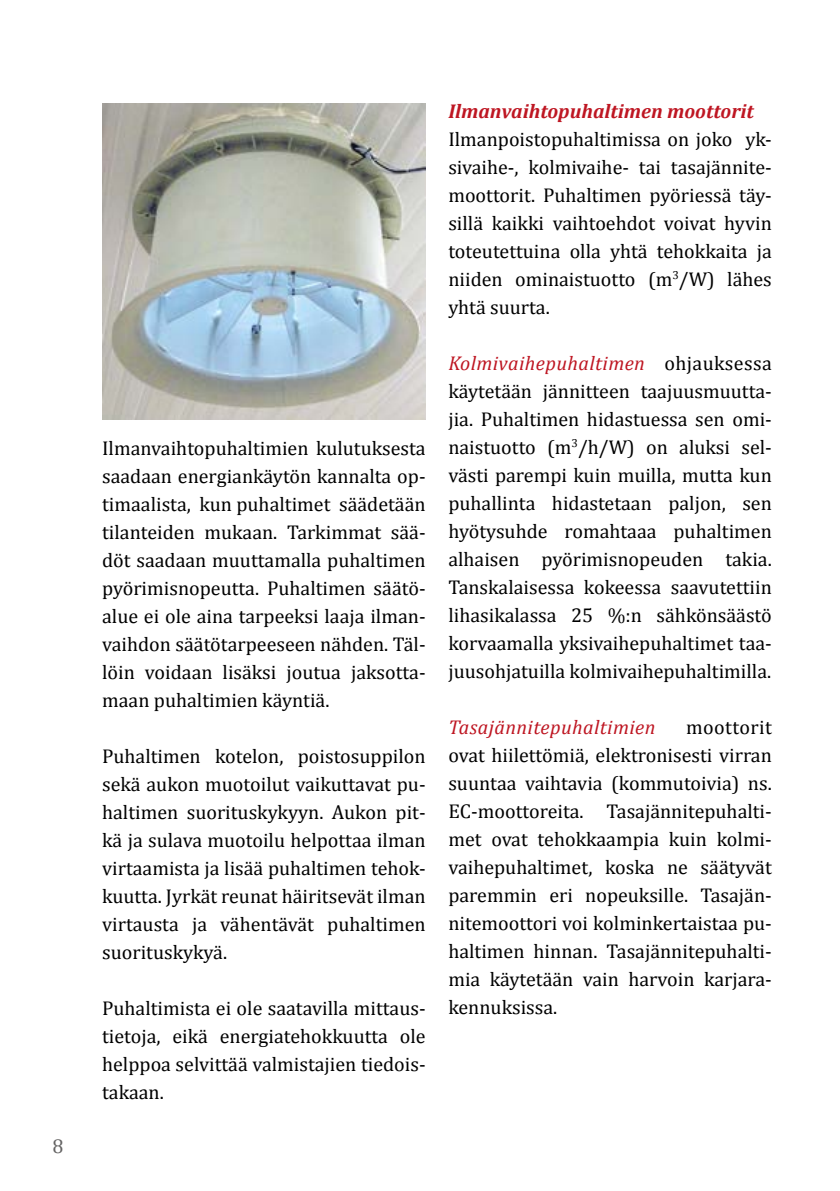
<style>
.page{position:relative;width:840px;height:1191px;background:#fff}
.page>*{position:absolute;margin:0;border:0;box-sizing:border-box;transform-origin:0 0}
.t1{font:20px/28px "Cambria";color:#000;text-align:justify}
.t2{font:italic 700 20px "Cambria";color:#be1622}
.t3{font:italic 20px "Cambria";letter-spacing:.02em;color:#be1622}
.t4{font:20px "Cambria";color:#646363}
.s1{font-style:italic;color:#be1622}
</style>
<div class="page">
<img style="left:102px;top:103px;width:323px;height:317px">
<p class="t4" style="left:52px;top:1134px;width:13px">8</p>
<p class="t1" style="left:102px;top:434px;width:325px">Ilmanvaihtopuhaltimien kulutuksesta saadaan energiankäytön kannalta op&shy;timaalista, kun puhaltimet säädetään tilanteiden mukaan. Tarkimmat sää&shy;döt saadaan muuttamalla puhaltimen pyörimisnopeutta. Puhaltimen säätö&shy;alue ei ole aina tarpeeksi laaja ilman&shy;vaihdon säätötarpeeseen nähden. Täl&shy;löin voidaan lisäksi joutua jaksotta&shy;maan puhaltimien käyntiä.</p>
<p class="t1" style="left:102px;top:742px;width:325px">Puhaltimen kotelon, poistosuppilon sekä aukon muotoilut vaikuttavat pu&shy;haltimen suorituskykyyn. Aukon pit&shy;kä ja sulava muotoilu helpottaa ilman virtaamista ja lisää puhaltimen tehok&shy;kuutta. Jyrkät reunat häiritsevät ilman virtausta ja vähentävät puhaltimen suorituskykyä.</p>
<p class="t1" style="left:102px;top:994px;width:325px">Puhaltimista ei ole saatavilla mittaus&shy;tietoja, eikä energiatehokkuutta ole helppoa selvittää valmistajien tiedois&shy;takaan.</p>
<p class="t2" style="left:448px;top:97px;width:307px">Ilmanvaihtopuhaltimen moottorit</p>
<p class="t1" style="left:448px;top:125px;width:325px">Ilmanpoistopuhaltimissa on joko yk&shy;sivaihe-, kolmivaihe- tai tasajännite&shy;moottorit. Puhaltimen pyöriessä täy&shy;sillä kaikki vaihtoehdot voivat hyvin toteutettuina olla yhtä tehokkaita ja niiden ominaistuotto (m<sup>3</sup>/W) lähes yhtä suurta.</p>
<p class="t1" style="left:448px;top:349px;width:325px"><span class="s1">Kolmivaihepuhaltimen</span> ohjauksessa käytetään jännitteen taajuusmuutta&shy;jia. Puhaltimen hidastuessa sen omi&shy;naistuotto (m<sup>3</sup>/h/W) on aluksi sel&shy;västi parempi kuin muilla, mutta kun puhallinta hidastetaan paljon, sen hyötysuhde romahtaaa puhaltimen alhaisen pyörimisnopeuden takia.<br>Tanskalaisessa kokeessa saavutettiin lihasikalassa 25 %:n sähkönsäästö korvaamalla yksivaihepuhaltimet taa&shy;juusohjatuilla kolmivaihepuhaltimilla.</p>
<p class="t3" style="left:448px;top:713px;width:208px">Tasajännitepuhaltimien</p>
<p class="t1" style="left:448px;top:713px;width:325px;text-indent:238px">moottorit ovat hiilettömiä, elektronisesti virran suuntaa vaihtavia (kommutoivia) ns.<br>EC-moottoreita. Tasajännitepuhalti&shy;met ovat tehokkaampia kuin kolmi&shy;vaihepuhaltimet, koska ne säätyvät paremmin eri nopeuksille. Tasajän&shy;nitemoottori voi kolminkertaistaa pu&shy;haltimen hinnan. Tasajännitepuhalti&shy;mia käytetään vain harvoin karjara&shy;kennuksissa.</p>
</div>
